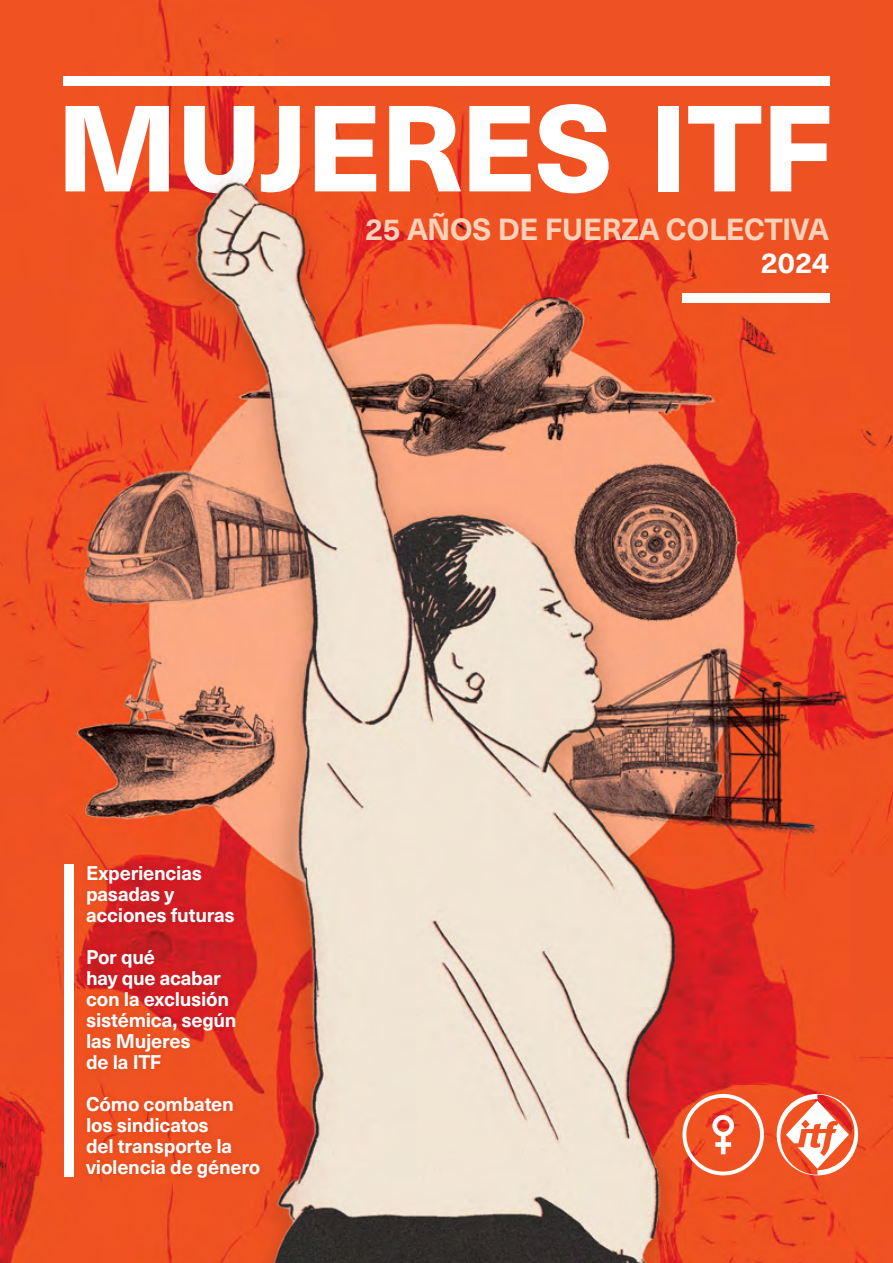
<style>
.page{position:relative;width:893px;height:1263px;background:#fff}
.page>*{position:absolute;margin:0;border:0;box-sizing:border-box;transform-origin:0 0}
.t1{font:800 120px "Neue Haas Unica W1 G";letter-spacing:-.015em;color:#fff}
.t2{font:700 30px "Neue Haas Unica W1 G";letter-spacing:-.01em;color:#fcd1ba}
.t3{font:700 28.5px "Neue Haas Unica W1 G";color:#fff}
.t4{font:700 19.5px/21px "Neue Haas Unica W1 G";letter-spacing:-.015em;color:#fff}
</style>
<div class="page">
<img style="left:0;top:0;width:893px;height:1263px">
<svg style="left:743px;top:1094px;width:21px;height:81px"></svg>
<svg style="left:777px;top:1094px;width:81px;height:81px"></svg>
<div style="left:78px;top:857px;width:190px;height:328px;background:#000;opacity:.1"></div>
<div style="left:682px;top:293px;width:147px;height:10px;background:#fff"></div>
<div style="left:64px;top:864px;width:9px;height:313px;background:#fff"></div>
<div style="left:63px;top:76px;width:767px;height:10px;background:#fff"></div>
<img style="left:130px;top:145px;width:613px;height:1118px">
<h1 class="t1" style="left:56px;top:55px;width:777px">MUJERES ITF</h1>
<h2 class="t2" style="left:365px;top:206px;width:466px">25 AÑOS DE FUERZA COLECTIVA</h2>
<h3 class="t3" style="left:761px;top:241px;width:70px">2024</h3>
<p class="t4" style="left:86px;top:861px;width:150px">Experiencias pasadas y acciones futuras</p>
<p class="t4" style="left:86px;top:945px;width:152px">Por qué<br>hay que acabar con la exclusión sistémica, según las Mujeres<br>de la ITF</p>
<p class="t4" style="left:86px;top:1093px;width:176px">Cómo combaten los sindicatos<br>del transporte la violencia de género</p>
</div>
